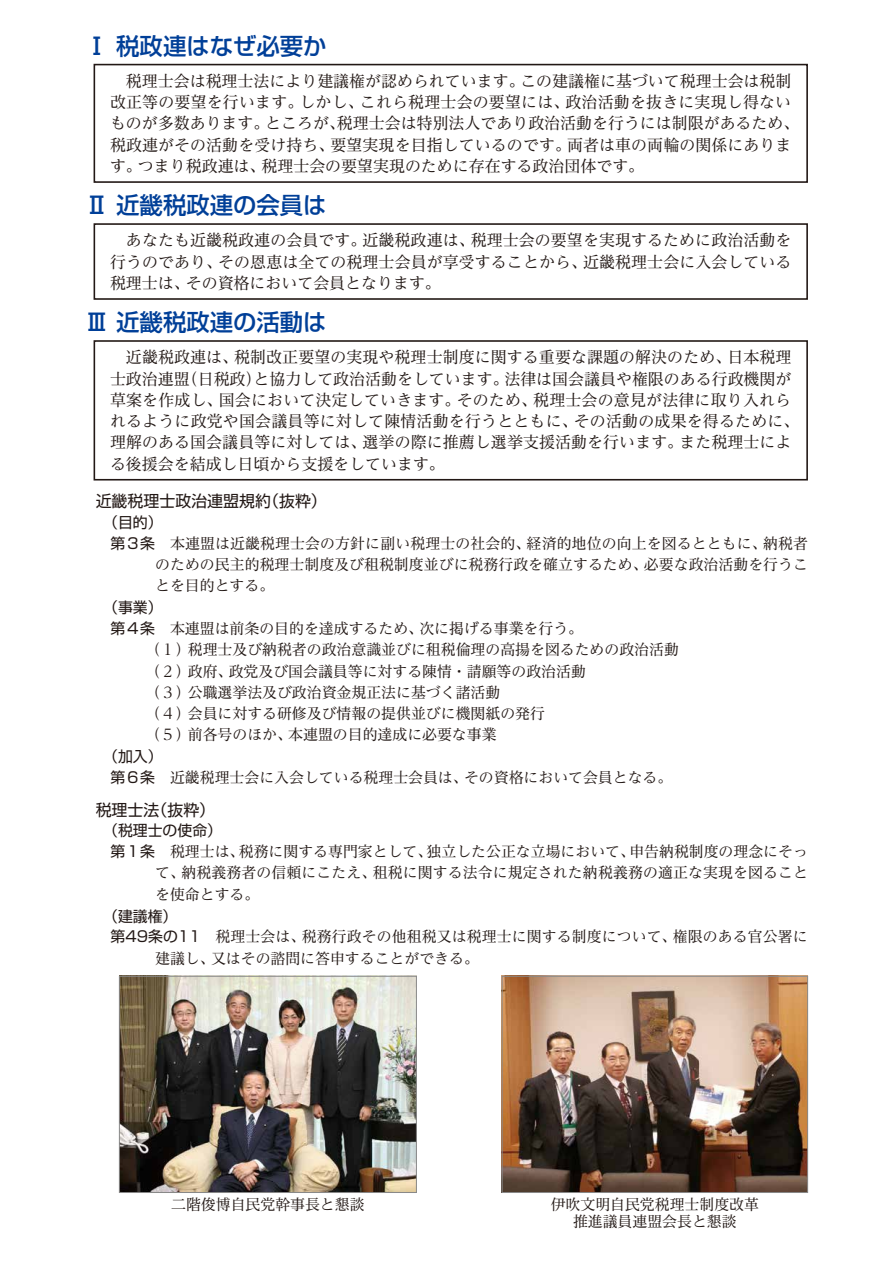
<style>
.page{position:relative;width:893px;height:1263px;background:#fff}
.page>*{position:absolute;margin:0;border:0;box-sizing:border-box;transform-origin:0 0}
.t1{font:500 23.4px "Shin Go Pro";color:#003f98}
.t2{font:15.9px/21.3px "Reim Pro";letter-spacing:.005em;color:#221815}
.t3{font:15.9px "Shin Go Pro";color:#221815}
.t4{font:14.85px/21.3px "Reim Pro";color:#221815;text-align:justify}
.t5{font:14.85px "Shin Go Pro";color:#221815}
.s1{font-family:"Shin Go Pro"}
</style>
<div class="page">
<div style="left:94px;top:64px;width:714px;height:119px;border:2px solid #221815"></div>
<div style="left:94px;top:223px;width:714px;height:77px;border:2px solid #221815"></div>
<div style="left:94px;top:340px;width:714px;height:140px;border:2px solid #221815"></div>
<img style="left:121px;top:978px;width:294px;height:213px">
<div style="left:119px;top:976px;width:298px;height:217px;border:1px solid #898989"></div>
<img style="left:504px;top:978px;width:302px;height:213px">
<div style="left:502px;top:976px;width:306px;height:217px;border:1px solid #898989"></div>
<h1 class="t1" style="left:85px;top:26px;width:243px">Ⅰ 税政連はなぜ必要か</h1>
<p class="t2" style="left:110px;top:70px;width:691px;text-indent:16px">税理士会は税理士法により建議権が認められています。この建議権に基づいて税理士会は税制改正等の要望を行います。しかし、これら税理士会の要望には、政治活動を抜きに実現し得ないものが多数あります。ところが、税理士会は特別法人であり政治活動を行うには制限があるため、税政連がその活動を受け持ち、要望実現を目指しているのです。両者は車の両輪の関係にあります。つまり税政連は、税理士会の要望実現のために存在する政治団体です。</p>
<h1 class="t1" style="left:85px;top:186px;width:243px">Ⅱ 近畿税政連の会員は</h1>
<p class="t2" style="left:110px;top:229px;width:683px;text-align:justify;text-indent:16px">あなたも近畿税政連の会員です。近畿税政連は、税理士会の要望を実現するために政治活動を行うのであり、その恩恵は全ての税理士会員が享受することから、近畿税理士会に入会している税理士は、その資格において会員となります。</p>
<h1 class="t1" style="left:85px;top:303px;width:243px">Ⅲ 近畿税政連の活動は</h1>
<p class="t2" style="left:110px;top:346px;width:691px;text-indent:16px">近畿税政連は、税制改正要望の実現や税理士制度に関する重要な課題の解決のため、日本税理士政治連盟（日税政）と協力して政治活動をしています。法律は国会議員や権限のある行政機関が草案を作成し、国会において決定していきます。そのため、税理士会の意見が法律に取り入れられるように政党や国会議員等に対して陳情活動を行うとともに、その活動の成果を得るために、理解のある国会議員等に対しては、選挙の際に推薦し選挙支援活動を行います。また税理士による後援会を結成し日頃から支援をしています。</p>
<p class="t3" style="left:96px;top:488px;width:233px">近畿税理士政治連盟規約（抜粋）</p>
<p class="t5" style="left:103px;top:510px;width:61px">（目的）</p>
<p class="t4" style="left:155px;top:532px;width:654px;text-indent:-45px"><span class="s1">第３条</span> 本連盟は近畿税理士会の方針に副い税理士の社会的、経済的地位の向上を図るとともに、納税者のための民主的税理士制度及び租税制度並びに税務行政を確立するため、必要な政治活動を行うことを目的とする。</p>
<p class="t5" style="left:103px;top:595px;width:61px">（事業）</p>
<p class="t4" style="left:146px;top:617px;width:535px;text-align:left;text-indent:-35px"><span class="s1">第４条</span>　本連盟は前条の目的を達成するため、次に掲げる事業を行う。<br>（１）税理士及び納税者の政治意識並びに租税倫理の高揚を図るための政治活動（２）政府、政党及び国会議員等に対する陳情・請願等の政治活動<br>（３）公職選挙法及び政治資金規正法に基づく諸活動<br>（４）会員に対する研修及び情報の提供並びに機関紙の発行<br>（５）前各号のほか、本連盟の目的達成に必要な事業</p>
<p class="t5" style="left:103px;top:744px;width:61px">（加入）</p>
<p class="t4" style="left:111px;top:766px;width:563px"><span class="s1">第６条</span>　近畿税理士会に入会している税理士会員は、その資格において会員となる。</p>
<p class="t3" style="left:96px;top:796px;width:121px">税理士法（抜粋）</p>
<p class="t5" style="left:103px;top:818px;width:121px">（税理士の使命）</p>
<p class="t4" style="left:155px;top:841px;width:654px;text-indent:-45px"><span class="s1">第１条</span>　税理士は、税務に関する専門家として、独立した公正な立場において、申告納税制度の理念にそって、納税義務者の信頼にこたえ、租税に関する法令に規定された納税義務の適正な実現を図ることを使命とする。</p>
<p class="t5" style="left:103px;top:904px;width:76px">（建議権）</p>
<p class="t4" style="left:155px;top:926px;width:654px;text-indent:-45px"><span class="s1">第49条の11</span>　税理士会は、税務行政その他租税又は税理士に関する制度について、権限のある官公署に建議し、又はその諮問に答申することができる。</p>
<p class="t4" style="left:171px;top:1193px;width:195px">二階俊博自民党幹事長と懇談</p>
<p class="t4" style="left:551px;top:1196px;width:210px;line-height:17px;text-align:center">伊吹文明自民党税理士制度改革推進議員連盟会長と懇談</p>
</div>
